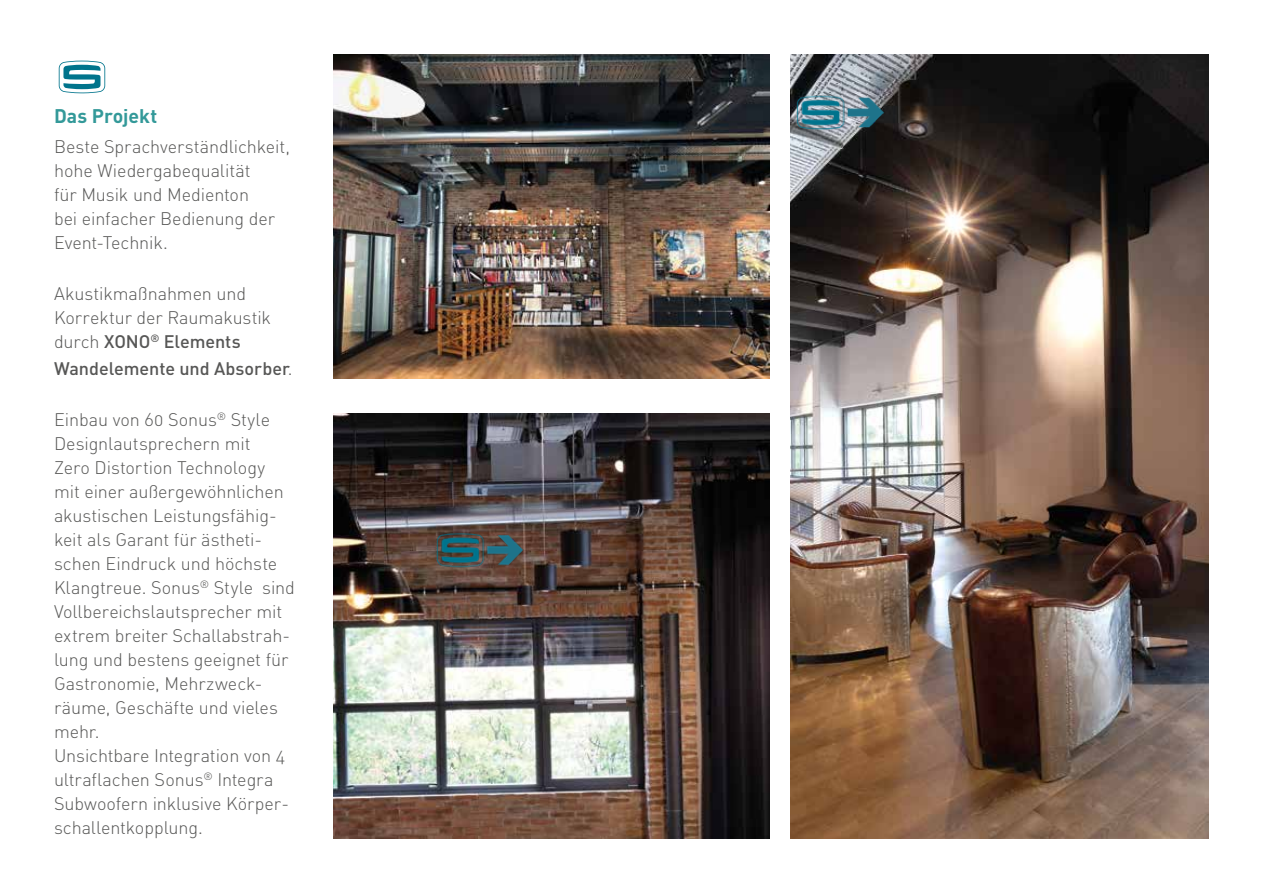
<style>
.page{position:relative;width:1263px;height:893px;background:#fff}
.page>*{position:absolute;margin:0;border:0;box-sizing:border-box;transform-origin:0 0}
.t1{font:700 19.5px "DIN";color:#399}
.t2{font:18px/24px "DIN Light Alternate";letter-spacing:-.005em;color:#575756}
.t3{font:500 18px/27px "DIN";letter-spacing:-.005em;color:#575756}
.s1{font-family:"DIN Light Alternate";font-weight:400}
</style>
<div class="page">
<img style="left:791px;top:54px;width:418px;height:785px">
<img style="left:334px;top:54px;width:436px;height:324px">
<svg style="left:59px;top:61px;width:46px;height:32px"></svg>
<img style="left:334px;top:414px;width:436px;height:425px">
<img style="left:424px;top:513px;width:110px;height:66px">
<img style="left:790px;top:89px;width:96px;height:65px">
<p class="t1" style="left:54px;top:103px;width:105px">Das Projekt</p>
<p class="t2" style="left:54px;top:134px;width:237px">Beste Sprachverständlichkeit, hohe Wiedergabequalität<br>für Musik und Medienton<br>bei einfacher Bedienung der<br>Event-Technik.</p>
<p class="t2" style="left:54px;top:281px;width:219px">Akustikmaßnahmen und<br>Korrektur der Raumakustik</p>
<p class="t3" style="left:54px;top:327px;width:240px"><span class="s1">durch</span> XONO<sup>®</sup> Elements<br>Wandelemente und Absorber<span class="s1">.</span></p>
<p class="t2" style="left:54px;top:407px;width:243px">Einbau von 60 Sonus<sup>®</sup> Style<br>Designlautsprechern mit<br>Zero Distortion Technology mit einer außergewöhnlichen akustischen Leistungsfähig&shy;keit als Garant für ästheti&shy;schen Eindruck und höchste<br>Klangtreue. Sonus<sup>®</sup> Style sind<br>Vollbereichslautsprecher mit extrem breiter Schallabstrah&shy;lung und bestens geeignet für<br>Gastronomie, Mehrzweck&shy;räume, Geschäfte und vieles mehr.<br>Unsichtbare Integration von 4 ultraflachen Sonus<sup>®</sup> Integra<br>Subwoofern inklusive Körper&shy;schallentkopplung.</p>
</div>
